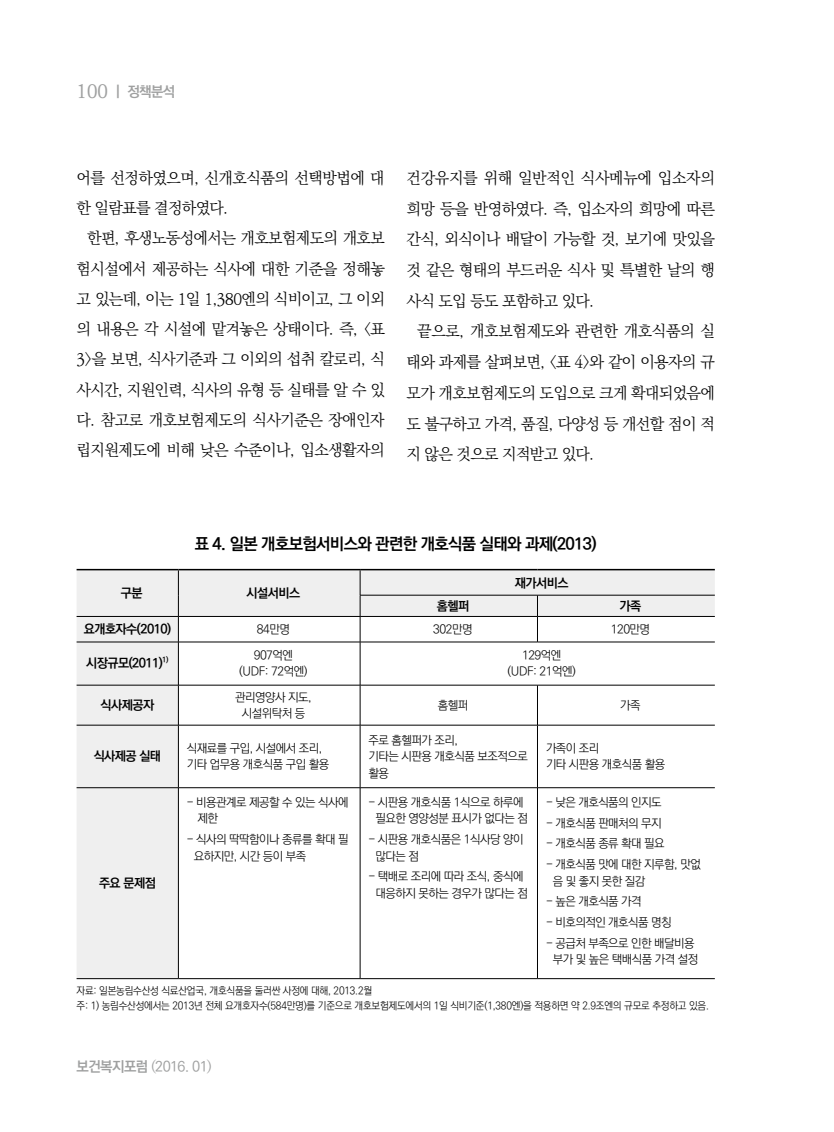
<style>
.page{position:relative;width:834px;height:1132px;background:#fff}
.page>*{position:absolute;margin:0;border:0;box-sizing:border-box;transform-origin:0 0}
.t1{font:700 16.5px "Ko Pub Dotum";letter-spacing:-.04em;color:#000}
.t2{font:300 15.75px/30.3px "Ko Pub Batang";letter-spacing:-.04em;color:#000;text-align:justify}
.t3{font:500 14.25px "Ko Pub Dotum";letter-spacing:-.04em;color:#9fa0a0}
.t4{font:700 14.25px "Ko Pub Dotum";color:#9fa0a0}
.t5{font:700 12.75px "Ko Pub Dotum";letter-spacing:-.04em;color:#000}
.t6{font:300 12px/16.5px "Ko Pub Dotum";letter-spacing:-.04em;color:#000}
.t7{font:300 10.5px/15px "Ko Pub Dotum";letter-spacing:-.02em;color:#000;scale:.95 1}
.t8{font:700 7.5px "Ko Pub Dotum";color:#000}
.s1{font-family:"Ko Pub Batang";font-weight:500;font-size:18.75px}
.s2{font-weight:700}
.s3{font-family:"Ko Pub Batang";font-weight:300}
</style>
<div class="page">
<svg style="left:77px;top:570px;width:637px;height:408px"></svg>
<hr style="left:77px;top:641px;width:101px;height:1px;background:#000">
<hr style="left:178px;top:641px;width:182px;height:1px;background:#000">
<hr style="left:178px;top:642px;width:1px;height:42px;background:#000">
<hr style="left:360px;top:641px;width:177px;height:1px;background:#000">
<hr style="left:360px;top:642px;width:1px;height:42px;background:#000">
<hr style="left:537px;top:641px;width:177px;height:1px;background:#000">
<hr style="left:77px;top:684px;width:101px;height:1px;background:#000">
<hr style="left:178px;top:684px;width:182px;height:1px;background:#000">
<hr style="left:178px;top:685px;width:1px;height:39px;background:#000">
<hr style="left:360px;top:684px;width:177px;height:1px;background:#000">
<hr style="left:360px;top:685px;width:1px;height:39px;background:#000">
<hr style="left:537px;top:684px;width:177px;height:1px;background:#000">
<hr style="left:537px;top:685px;width:1px;height:39px;background:#000">
<hr style="left:77px;top:724px;width:101px;height:1px;background:#000">
<hr style="left:178px;top:724px;width:182px;height:1px;background:#000">
<hr style="left:178px;top:725px;width:1px;height:62px;background:#000">
<hr style="left:360px;top:724px;width:177px;height:1px;background:#000">
<hr style="left:360px;top:725px;width:1px;height:62px;background:#000">
<hr style="left:537px;top:724px;width:177px;height:1px;background:#000">
<hr style="left:537px;top:725px;width:1px;height:62px;background:#000">
<hr style="left:77px;top:787px;width:101px;height:1px;background:#000">
<hr style="left:178px;top:787px;width:182px;height:1px;background:#000">
<hr style="left:178px;top:787px;width:1px;height:191px;background:#000">
<hr style="left:360px;top:787px;width:177px;height:1px;background:#000">
<hr style="left:360px;top:787px;width:1px;height:191px;background:#000">
<hr style="left:537px;top:787px;width:177px;height:1px;background:#000">
<hr style="left:537px;top:787px;width:1px;height:191px;background:#000">
<hr style="left:77px;top:978px;width:101px;height:1px;background:#000">
<hr style="left:178px;top:978px;width:182px;height:1px;background:#000">
<hr style="left:360px;top:978px;width:177px;height:1px;background:#000">
<hr style="left:537px;top:978px;width:177px;height:1px;background:#000">
<hr style="left:77px;top:568px;width:101px;height:2px;background:#000">
<hr style="left:178px;top:568px;width:182px;height:2px;background:#000">
<hr style="left:360px;top:568px;width:177px;height:2px;background:#000">
<hr style="left:537px;top:568px;width:177px;height:2px;background:#000">
<p class="t4" style="left:77px;top:84px;width:100px"><span class="s1">100</span> | 정책분석</p>
<p class="t2" style="left:77px;top:163px;width:309px">어를 선정하였으며, 신개호식품의 선택방법에 대 한 일람표를 결정하였다.</p>
<p class="t2" style="left:77px;top:224px;width:310px;text-indent:11px">한편, 후생노동성에서는 개호보험제도의 개호보 험시설에서 제공하는 식사에 대한 기준을 정해놓 고 있는데, 이는 1일 1,380엔의 식비이고, 그 이외 의 내용은 각 시설에 맡겨놓은 상태이다. 즉, &lt;표 3&gt;을 보면, 식사기준과 그 이외의 섭취 칼로리, 식 사시간, 지원인력, 식사의 유형 등 실태를 알 수 있 다. 참고로 개호보험제도의 식사기준은 장애인자 립지원제도에 비해 낮은 수준이나, 입소생활자의</p>
<p class="t2" style="left:406px;top:163px;width:310px;line-height:30.8px">건강유지를 위해 일반적인 식사메뉴에 입소자의 희망 등을 반영하였다. 즉, 입소자의 희망에 따른 간식, 외식이나 배달이 가능할 것, 보기에 맛있을 것 같은 형태의 부드러운 식사 및 특별한 날의 행 사식 도입 등도 포함하고 있다.</p>
<p class="t2" style="left:406px;top:316px;width:310px;line-height:30.8px;text-indent:11px">끝으로, 개호보험제도와 관련한 개호식품의 실 태와 과제를 살펴보면, &lt;표 4&gt;와 같이 이용자의 규 모가 개호보험제도의 도입으로 크게 확대되었음에 도 불구하고 가격, 품질, 다양성 등 개선할 점이 적 지 않은 것으로 지적받고 있다.</p>
<p class="t1" style="left:195px;top:535px;width:403px">표 4. 일본 개호보험서비스와 관련한 개호식품 실태와 과제(2013)</p>
<p class="t5" style="left:121px;top:586px;width:23px">구분</p>
<p class="t5" style="left:246px;top:586px;width:55px">시설서비스</p>
<p class="t5" style="left:515px;top:576px;width:55px">재가서비스</p>
<p class="t5" style="left:436px;top:599px;width:34px">홈헬퍼</p>
<p class="t5" style="left:619px;top:599px;width:23px">가족</p>
<p class="t5" style="left:84px;top:622px;width:89px">요개호자수(2010)</p>
<p class="t6" style="left:257px;top:621px;width:34px">84만명</p>
<p class="t6" style="left:433px;top:621px;width:41px">302만명</p>
<p class="t6" style="left:610px;top:621px;width:41px">120만명</p>
<p class="t5" style="left:86px;top:656px;width:78px">시장규모(2011)</p>
<p class="t8" style="left:162px;top:655px;width:8px">1)</p>
<p class="t6" style="left:239px;top:647px;width:70px;text-align:center">907억엔 (UDF: 72억엔)</p>
<p class="t6" style="left:507px;top:647px;width:70px;text-align:center">129억엔 (UDF: 21억엔)</p>
<p class="t5" style="left:101px;top:698px;width:55px">식사제공자</p>
<p class="t6" style="left:235px;top:688px;width:78px;text-align:center">관리영양사 지도, 시설위탁처 등</p>
<p class="t6" style="left:437px;top:697px;width:32px">홈헬퍼</p>
<p class="t6" style="left:620px;top:697px;width:22px">가족</p>
<p class="t5" style="left:94px;top:749px;width:69px">식사제공 실태</p>
<p class="t6" style="left:187px;top:740px;width:144px">식재료를 구입, 시설에서 조리, 기타 업무용 개호식품 구입 활용</p>
<p class="t6" style="left:368px;top:731px;width:161px">주로 홈헬퍼가 조리,<br>기타는 시판용 개호식품 보조적으로 활용</p>
<p class="t6" style="left:546px;top:740px;width:121px">가족이 조리<br>기타 시판용 개호식품 활용</p>
<p class="t6" style="left:546px;top:794px;width:117px">- 낮은 개호식품의 인지도</p>
<p class="t6" style="left:546px;top:814px;width:117px">- 개호식품 판매처의 무지</p>
<p class="t6" style="left:546px;top:835px;width:120px">- 개호식품 종류 확대 필요</p>
<p class="t6" style="left:552px;top:856px;width:149px;text-indent:-7px">- 개호식품 맛에 대한 지루함, 맛없 음 및 좋지 못한 질감</p>
<p class="t6" style="left:546px;top:893px;width:97px">- 높은 개호식품 가격</p>
<p class="t6" style="left:546px;top:914px;width:127px">- 비호의적인 개호식품 명칭</p>
<p class="t6" style="left:546px;top:935px;width:154px;text-align:center">- 공급처 부족으로 인한 배달비용 부가 및 높은 택배식품 가격 설정</p>
<p class="t7" style="left:77px;top:983px;width:667px">자료: 일본농림수산성 식료산업국, 개호식품을 둘러싼 사정에 대해, 2013.2월<br>주: 1) 농림수산성에서는 2013년 전체 요개호자수(584만명)를 기준으로 개호보험제도에서의 1일 식비기준(1,380엔)을 적용하면 약 2.9조엔의 규모로 추정하고 있음.</p>
<p class="t6" style="left:197px;top:794px;width:152px;text-indent:-11px">- 비용관계로 제공할 수 있는 식사에 제한</p>
<p class="t6" style="left:194px;top:831px;width:156px;text-indent:-7px">- 식사의 딱딱함이나 종류를 확대 필 요하지만, 시간 등이 부족</p>
<p class="t6" style="left:368px;top:794px;width:161px;text-align:center">- 시판용 개호식품 1식으로 하루에 필요한 영양성분 표시가 없다는 점</p>
<p class="t6" style="left:375px;top:831px;width:150px;text-indent:-7px">- 시판용 개호식품은 1식사당 양이 많다는 점</p>
<p class="t6" style="left:368px;top:868px;width:161px;text-align:center">- 택배로 조리에 따라 조식, 중식에 대응하지 못하는 경우가 많다는 점</p>
<p class="t5" style="left:99px;top:876px;width:58px">주요 문제점</p>
<p class="t3" style="left:77px;top:1058px;width:137px"><span class="s2">보건복지포럼</span> <span class="s3">(</span>2016. 01<span class="s3">)</span></p>
</div>
